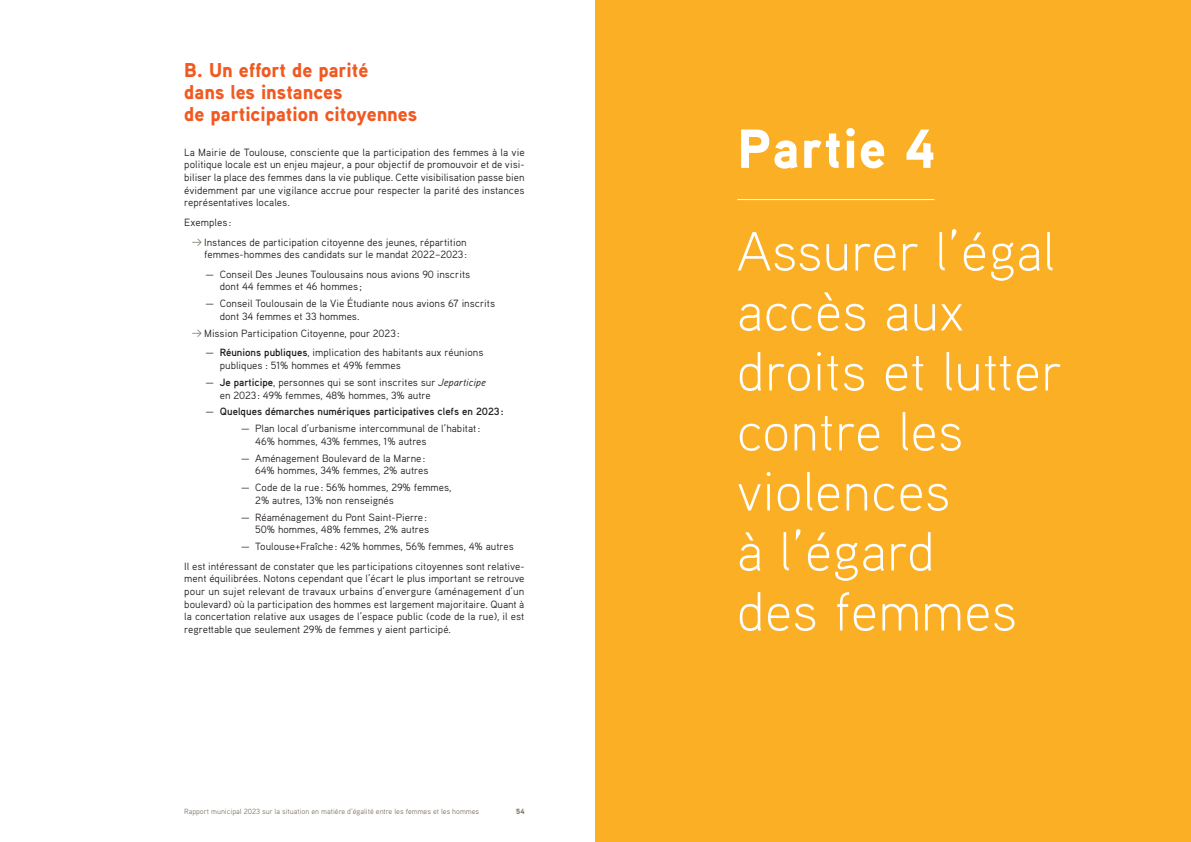
<style>
.page{position:relative;width:1191px;height:842px;background:#fff}
.page>*{position:absolute;margin:0;border:0;box-sizing:border-box;transform-origin:0 0}
.Axes_titre{font:300 55px/60px "Aaux Pro";letter-spacing:.02em;color:#fff}
.N{font:900 55px "Aaux Pro";letter-spacing:.02em;color:#fff}
._2023_Titre1-A{font:900 20px/22px "Aaux Pro";color:#f15921}
.t1{font:10.5px/12.6px "Aaux Pro";color:#231f20}
.t2{font:700 10.5px "Aaux Pro";color:#231f20}
.t3{font:7.5px "Aaux Pro";color:#81776a}
.t4{font:900 7.5px "Aaux Pro";color:#81776a}
.s1{font-family:"Brown";font-weight:300;font-size:15px;color:#81776a}
.s2{font-weight:700}
.s3{font-style:italic}
.s4{font-weight:400}
</style>
<div class="page">
<div style="left:595px;top:0;width:596px;height:842px;background:#fbaf25"></div>
<hr style="left:737px;top:199px;width:197px;height:1px;background:#fff">
<p class="_2023_Titre1-A" style="left:184px;top:58px;width:234px">B. Un effort de parité<br>dans les instances<br>de participation citoyennes</p>
<p class="t1" style="left:184px;top:146px;width:342px;text-align:justify">La Mairie de Toulouse, consciente que la participation des femmes à la vie politique locale est un enjeu majeur, a pour objectif de promouvoir et de visi&shy;biliser la place des femmes dans la vie publique. Cette visibilisation passe bien évidemment par une vigilance accrue pour respecter la parité des instances représentatives locales.</p>
<p class="t1" style="left:184px;top:216px;width:48px">Exemples :</p>
<p class="t1" style="left:191px;top:235px;width:277px;text-align:right"><span class="s1">→</span> Instances de participation citoyenne des jeunes, répartition femmes-hommes des candidats sur le mandat 2022–2023:</p>
<p class="t1" style="left:220px;top:268px;width:252px;text-indent:-14px">— Conseil Des Jeunes Toulousains nous avions 90 inscrits dont 44 femmes et 46 hommes ;</p>
<p class="t1" style="left:220px;top:297px;width:277px;text-indent:-14px">— Conseil Toulousain de la Vie Étudiante nous avions 67 inscrits dont 34 femmes et 33 hommes.</p>
<p class="t1" style="left:191px;top:326px;width:210px"><span class="s1">→</span> Mission Participation Citoyenne, pour 2023:</p>
<p class="t1" style="left:220px;top:346px;width:265px;text-indent:-14px">— <span class="s2">Réunions publiques</span>, implication des habitants aux réunions publiques : 51% hommes et 49% femmes</p>
<p class="t1" style="left:220px;top:376px;width:268px;text-indent:-14px">— <span class="s2">Je participe</span>, personnes qui se sont inscrites sur <span class="s3">Jeparticipe </span>en 2023: 49% femmes, 48% hommes, 3% autre</p>
<p class="t2" style="left:206px;top:405px;width:300px"><span class="s4">—</span> Quelques démarches numériques participatives clefs en 2023:</p>
<p class="t1" style="left:255px;top:422px;width:226px;text-indent:-14px">— Plan local d’urbanisme intercommunal de l’habitat:<br>46% hommes, 43% femmes, 1% autres</p>
<p class="t1" style="left:241px;top:451px;width:189px;text-align:right">— Aménagement Boulevard de la Marne:<br>64% hommes, 34% femmes, 2% autres</p>
<p class="t1" style="left:255px;top:481px;width:198px;text-indent:-14px">— Code de la rue: 56% hommes, 29% femmes,<br>2% autres, 13% non renseignés</p>
<p class="t1" style="left:241px;top:510px;width:190px;text-align:right">— Réaménagement du Pont Saint-Pierre:<br>50% hommes, 48% femmes, 2% autres</p>
<p class="t1" style="left:241px;top:540px;width:274px">— Toulouse+Fraîche: 42% hommes, 56% femmes, 4% autres</p>
<p class="t1" style="left:184px;top:559px;width:342px;text-align:justify">Il est intéressant de constater que les participations citoyennes sont relative&shy;ment équilibrées. Notons cependant que l’écart le plus important se retrouve pour un sujet relevant de travaux urbains d’envergure (aménagement d’un boulevard) où la participation des hommes est largement majoritaire. Quant à la concertation relative aux usages de l’espace public (code de la rue), il est regrettable que seulement 29% de femmes y aient participé.</p>
<p class="t3" style="left:184px;top:806px;width:296px">Rapport municipal 2023 sur la situation en matière d’égalité entre les femmes et les hommes</p>
<p class="t4" style="left:516px;top:806px;width:10px">54</p>
<p class="N" style="left:737px;top:113px;width:200px">Partie 4</p>
<p class="Axes_titre" style="left:737px;top:220px;width:326px">Assurer l’égal accès aux droits et lutter contre les violences<br>à l’égard<br>des femmes</p>
</div>
